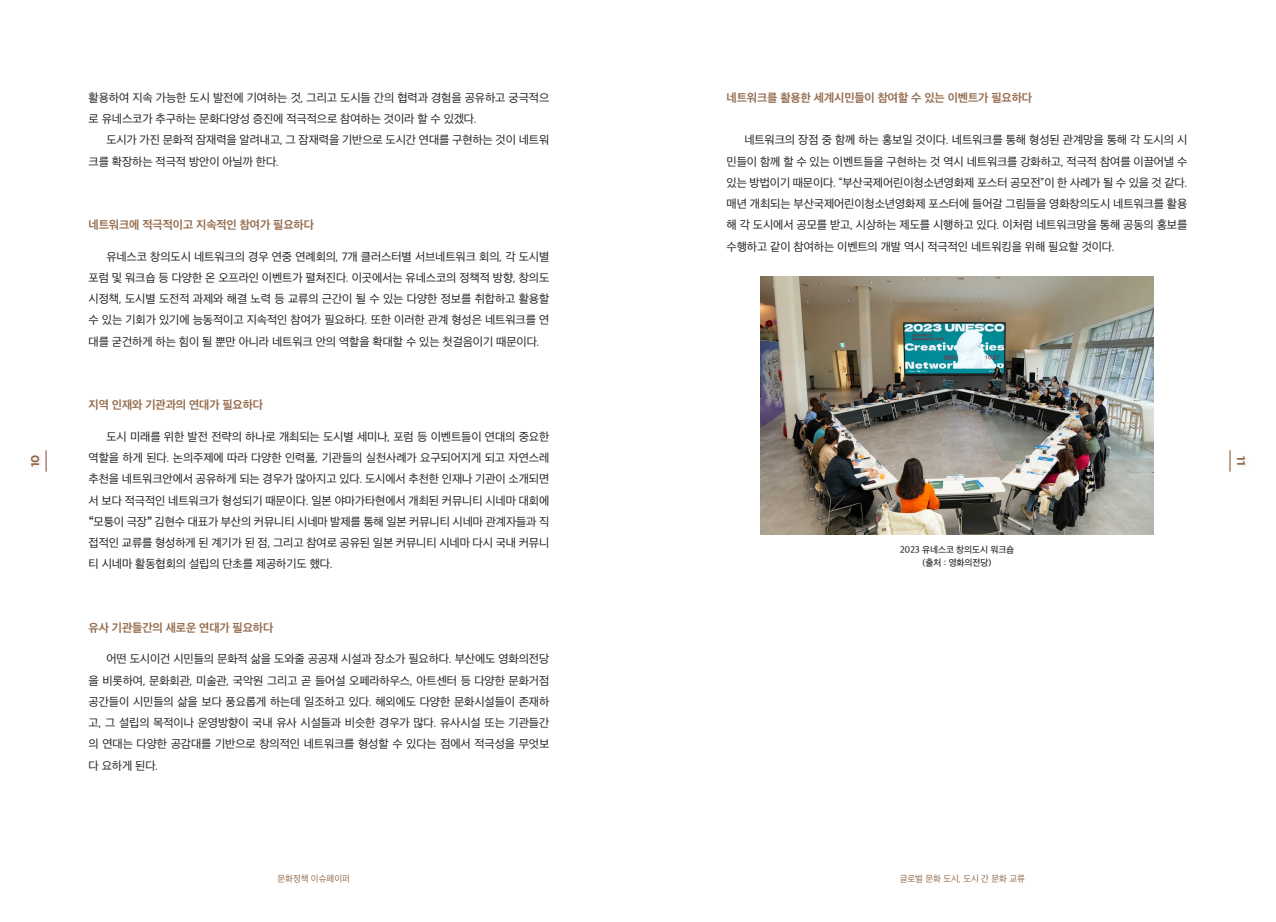
<style>
.page{position:relative;width:1276px;height:922px;background:#fff}
.page>*{position:absolute;margin:0;border:0;box-sizing:border-box;transform-origin:0 0}
.본문{font:11.88px/21.2px "Apple SD Gothic Neo";letter-spacing:-.01em;color:#231f20;text-align:justify}
.본문-2{font:700 11.88px "Apple SD Gothic Neo";letter-spacing:-.01em;color:#956c4d}
.t1{font:700 11.25px "Gotham";color:#956c4d}
.t2{font:500 9.38px "Apple SD Gothic Neo";letter-spacing:-.01em;color:#231f20}
.t3{font:9.38px "Apple SD Gothic Neo";color:#956c4d;scale:.96 1}
.s1{font-weight:700}
</style>
<div class="page">
<svg style="left:1229px;top:450px;width:1px;height:21px"></svg>
<hr style="left:45px;top:450px;width:2px;height:21px;background:#956c4d">
<img style="left:760px;top:276px;width:393px;height:258px">
<p class="t1" style="left:29px;top:467px;width:14px;rotate:-90deg">10</p>
<p class="본문" style="left:89px;top:87px;width:462px">활용하여 지속 가능한 도시 발전에 기여하는 것, 그리고 도시들 간의 협력과 경험을 공유하고 궁극적으 로 유네스코가 추구하는 문화다양성 증진에 적극적으로 참여하는 것이라 할 수 있겠다.</p>
<p class="본문" style="left:89px;top:130px;width:462px;text-indent:18px">도시가 가진 문화적 잠재력을 알려내고, 그 잠재력을 기반으로 도시간 연대를 구현하는 것이 네트워 크를 확장하는 적극적 방안이 아닐까 한다.</p>
<p class="본문-2" style="left:89px;top:218px;width:227px">네트워크에 적극적이고 지속적인 참여가 필요하다</p>
<p class="본문" style="left:89px;top:246px;width:462px;text-indent:18px">유네스코 창의도시 네트워크의 경우 연중 연례회의, 7개 클러스터별 서브네트워크 회의, 각 도시별 포럼 및 워크숍 등 다양한 온 오프라인 이벤트가 펼쳐진다. 이곳에서는 유네스코의 정책적 방향, 창의도 시정책, 도시별 도전적 과제와 해결 노력 등 교류의 근간이 될 수 있는 다양한 정보를 취합하고 활용할 수 있는 기회가 있기에 능동적이고 지속적인 참여가 필요하다. 또한 이러한 관계 형성은 네트워크를 연 대를 굳건하게 하는 힘이 될 뿐만 아니라 네트워크 안의 역할을 확대할 수 있는 첫걸음이기 때문이다.</p>
<p class="본문-2" style="left:89px;top:398px;width:176px">지역 인재와 기관과의 연대가 필요하다</p>
<p class="본문" style="left:89px;top:426px;width:462px;text-indent:18px">도시 미래를 위한 발전 전략의 하나로 개최되는 도시별 세미나, 포럼 등 이벤트들이 연대의 중요한 역할을 하게 된다. 논의주제에 따라 다양한 인력풀, 기관들의 실천사례가 요구되어지게 되고 자연스레 추천을 네트워크안에서 공유하게 되는 경우가 많아지고 있다. 도시에서 추천한 인재나 기관이 소개되면 서 보다 적극적인 네트워크가 형성되기 때문이다. 일본 야마가타현에서 개최된 커뮤니티 시네마 대회에 <span class="s1">“</span>모퉁이 극장<span class="s1">”</span> 김현수 대표가 부산의 커뮤니티 시네마 발제를 통해 일본 커뮤니티 시네마 관계자들과 직 접적인 교류를 형성하게 된 계기가 된 점, 그리고 참여로 공유된 일본 커뮤니티 시네마 다시 국내 커뮤니 티 시네마 활동협회의 설립의 단초를 제공하기도 했다.</p>
<p class="본문-2" style="left:89px;top:621px;width:186px">유사 기관들간의 새로운 연대가 필요하다</p>
<p class="본문" style="left:89px;top:649px;width:462px;text-indent:18px">어떤 도시이건 시민들의 문화적 삶을 도와줄 공공재 시설과 장소가 필요하다. 부산에도 영화의전당 을 비롯하여, 문화회관, 미술관, 국악원 그리고 곧 들어설 오페라하우스, 아트센터 등 다양한 문화거점 공간들이 시민들의 삶을 보다 풍요롭게 하는데 일조하고 있다. 해외에도 다양한 문화시설들이 존재하 고, 그 설립의 목적이나 운영방향이 국내 유사 시설들과 비슷한 경우가 많다. 유사시설 또는 기관들간 의 연대는 다양한 공감대를 기반으로 창의적인 네트워크를 형성할 수 있다는 점에서 적극성을 무엇보 다 요하게 된다.</p>
<p class="t3" style="left:277px;top:873px;width:77px">문화정책 이슈페이퍼</p>
<p class="본문-2" style="left:726px;top:91px;width:307px">네트워크를 활용한 세계시민들이 참여할 수 있는 이벤트가 필요하다</p>
<p class="본문" style="left:726px;top:130px;width:462px;text-indent:18px">네트워크의 장점 중 함께 하는 홍보일 것이다. 네트워크를 통해 형성된 관계망을 통해 각 도시의 시 민들이 함께 할 수 있는 이벤트들을 구현하는 것 역시 네트워크를 강화하고, 적극적 참여를 이끌어낼 수 있는 방법이기 때문이다. “부산국제어린이청소년영화제 포스터 공모전”이 한 사례가 될 수 있을 것 같다. 매년 개최되는 부산국제어린이청소년영화제 포스터에 들어갈 그림들을 영화창의도시 네트워크를 활용 해 각 도시에서 공모를 받고, 시상하는 제도를 시행하고 있다. 이처럼 네트워크망을 통해 공동의 홍보를 수행하고 같이 참여하는 이벤트의 개발 역시 적극적인 네트워킹을 위해 필요할 것이다.</p>
<p class="t2" style="left:899px;top:544px;width:116px">2023 유네스코 창의도시 워크숍</p>
<p class="t2" style="left:922px;top:557px;width:70px">(출처 : 영화의전당)</p>
<p class="t1" style="left:1247px;top:456px;width:11px;rotate:90deg">11</p>
<p class="t3" style="left:899px;top:873px;width:132px">글로벌 문화 도시, 도시 간 문화 교류</p>
</div>
